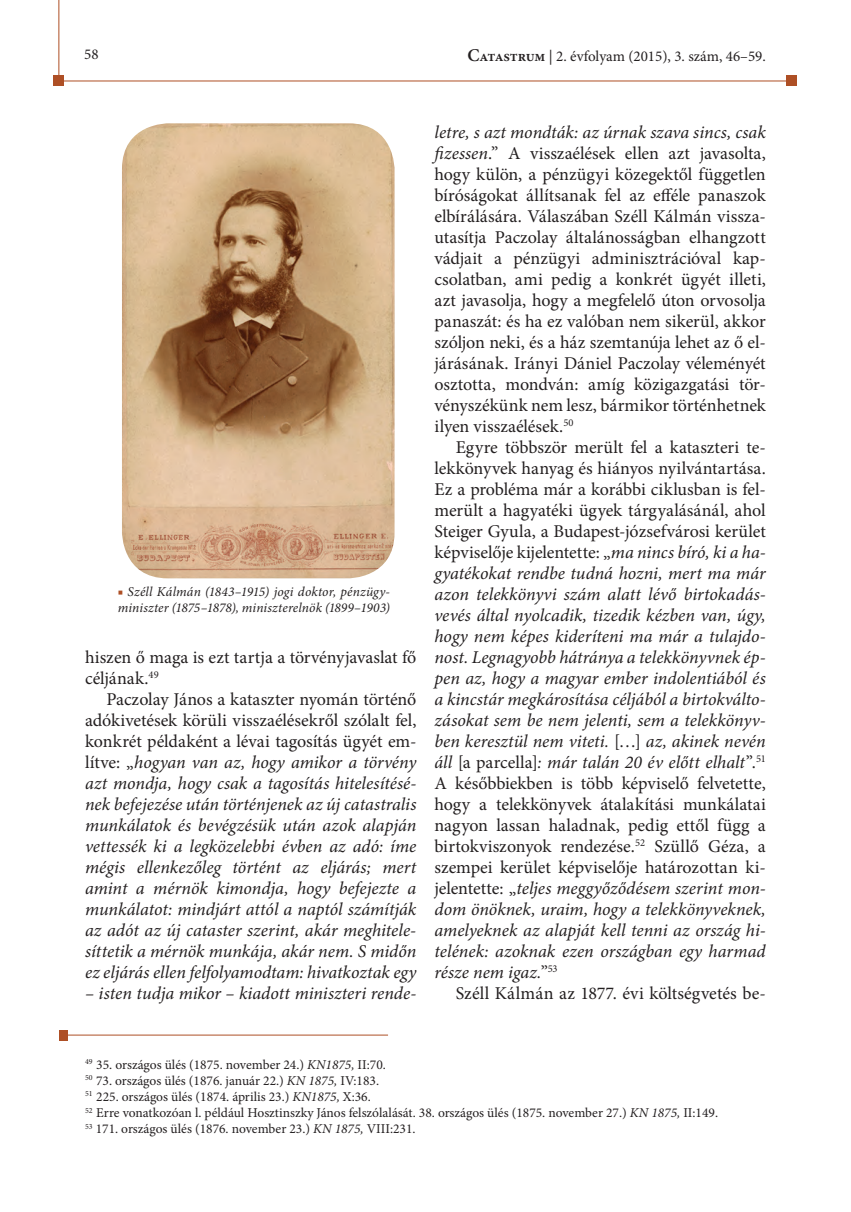
<style>
.page{position:relative;width:851px;height:1212px;background:#fff}
.page>*{position:absolute;margin:0;border:0;box-sizing:border-box;transform-origin:0 0}
.t1{font:italic 18px/21px "Minion Pro";letter-spacing:-.005em;color:#231f20;text-align:justify}
.t2{font:18px/21px "Minion Pro";letter-spacing:-.005em;color:#231f20}
.t3{font:15px "Minion Pro";color:#231f20}
.t4{font:13.5px/16.2px "Minion Pro";color:#231f20}
.t5{font:italic 13.5px/16.5px "Minion Pro";letter-spacing:.005em;color:#231f20}
.s1{font-weight:600;font-size:18px}
.s2{font-weight:600}
.s3{color:#ae4f25}
.s4{font-style:normal}
.s5{font-style:italic}
</style>
<div class="page">
<hr style="left:59px;top:81px;width:728px;height:1px;background:#ae4f25">
<hr style="left:59px;top:0;width:1px;height:81px;background:#ae4f25">
<div style="left:786px;top:76px;width:10px;height:10px;background:#ae4f25"></div>
<div style="left:54px;top:76px;width:10px;height:10px;background:#ae4f25"></div>
<img style="left:122px;top:123px;width:272px;height:455px">
<hr style="left:59px;top:1035px;width:329px;height:1px;background:#ae4f25">
<div style="left:59px;top:1030px;width:9px;height:11px;background:#ae4f25"></div>
<p class="t3" style="left:84px;top:45px;width:16px">58</p>
<p class="t3" style="left:467px;top:46px;width:300px"><span class="s1">C</span><span class="s2">atastrum</span> | 2. évfolyam (2015), 3. szám, 46–59.</p>
<p class="t5" style="left:118px;top:583px;width:274px"><span class="s3">■</span> Széll Kálmán (1843–1915) jogi doktor, pénzügy&shy;miniszter (1875–1878), miniszterelnök (1899–1903)</p>
<p class="t2" style="left:85px;top:647px;width:333px">hiszen ő maga is ezt tartja a törvényjavaslat fő céljának.<sup>49</sup></p>
<p class="t1" style="left:85px;top:689px;width:333px;text-indent:21px"><span class="s4">Paczolay János a kataszter nyomán történő adókivetések körüli visszaélésekről szólalt fel, konkrét példaként a lévai tagosítás ügyét em&shy;lítve: „</span>hogyan van az, hogy amikor a törvény azt mondja, hogy csak a tagosítás hitelesítésé&shy;nek befejezése után történjenek az új catastralis munkálatok és bevégzésük után azok alapján vettessék ki a legközelebbi évben az adó: íme mégis ellenkezőleg történt az eljárás; mert amint a mérnök kimondja, hogy befejezte a munkálatot: mindjárt attól a naptól számítják az adót az új cataster szerint, akár meghitele&shy;síttetik a mérnök munkája, akár nem. S midőn ez eljárás ellen felfolyamodtam: hivatkoztak egy</p>
<p class="t1" style="left:85px;top:983px;width:333px">– isten tudja mikor – kiadott miniszteri rende-</p>
<p class="t2" style="left:434px;top:122px;width:333px;text-align:justify"><span class="s5">letre, s azt mondták: az úrnak szava sincs, csak fizessen</span>.” A visszaélések ellen azt javasolta, hogy külön, a pénzügyi közegektől független bíróságokat állítsanak fel az efféle panaszok elbírálására. Válaszában Széll Kálmán vissza&shy;utasítja Paczolay általánosságban elhangzott vádjait a pénzügyi adminisztrációval kap&shy;csolatban, ami pedig a konkrét ügyét illeti, azt javasolja, hogy a megfelelő úton orvosolja panaszát: és ha ez valóban nem sikerül, akkor szóljon neki, és a ház szemtanúja lehet az ő el&shy;járásának. Irányi Dániel Paczolay véleményét osztotta, mondván: amíg közigazgatási tör&shy;vényszékünk nem lesz, bármikor történhetnek ilyen visszaélések.<sup>50</sup></p>
<p class="t1" style="left:434px;top:437px;width:333px;text-indent:21px"><span class="s4">Egyre többször merült fel a kataszteri te&shy;lekkönyvek hanyag és hiányos nyilvántartása.<br>Ez a probléma már a korábbi ciklusban is fel&shy;merült a hagyatéki ügyek tárgyalásánál, ahol Steiger Gyula, a Budapest-józsefvárosi kerület képviselője kijelentette: „</span>ma nincs bíró, ki a ha&shy;gyatékokat rendbe tudná hozni, mert ma már azon telekkönyvi szám alatt lévő birtokadás&shy;vevés által nyolcadik, tizedik kézben van, úgy, hogy nem képes kideríteni ma már a tulajdo&shy;nost. Legnagyobb hátránya a telekkönyvnek ép&shy;pen az, hogy a magyar ember indolentiából és a kincstár megkárosítása céljából a birtokválto&shy;zásokat sem be nem jelenti, sem a telekkönyv&shy;ben keresztül nem viteti. <span class="s4">[…]</span> az, akinek nevén áll <span class="s4">[a parcella]</span>: már talán 20 év előtt elhalt<span class="s4">”.</span><sup>51<br></sup><span class="s4">A későbbiekben is több képviselő felvetette, hogy a telekkönyvek átalakítási munkálatai nagyon lassan haladnak, pedig ettől függ a birtokviszonyok rendezése.</span><sup>52</sup> <span class="s4">Szüllő Géza, a szempei kerület képviselője határozottan ki&shy;jelentette: „</span>teljes meggyőződésem szerint mon&shy;dom önöknek, uraim, hogy a telekkönyveknek, amelyeknek az alapját kell tenni az ország hi&shy;telének: azoknak ezen országban egy harmad része nem igaz.<span class="s4">”</span><sup>53</sup></p>
<p class="t2" style="left:455px;top:983px;width:311px">Széll Kálmán az 1877. évi költségvetés be-</p>
<p class="t4" style="left:85px;top:1056px;width:634px"><sup>49</sup> 35. országos ülés (1875. november 24.) <span class="s5">KN1875,</span> II:70.<br><sup>50</sup> 73. országos ülés (1876. január 22.) <span class="s5">KN 1875,</span> IV:183.<br><sup>51</sup> 225. országos ülés (1874. április 23.) <span class="s5">KN1875,</span> X:36.<br><sup>52</sup> Erre vonatkozóan l. például Hosztinszky János felszólalását. 38. országos ülés (1875. november 27.) <span class="s5">KN 1875,</span> II:149.<br><sup>53</sup> 171. országos ülés (1876. november 23.) <span class="s5">KN 1875,</span> VIII:231.</p>
</div>
